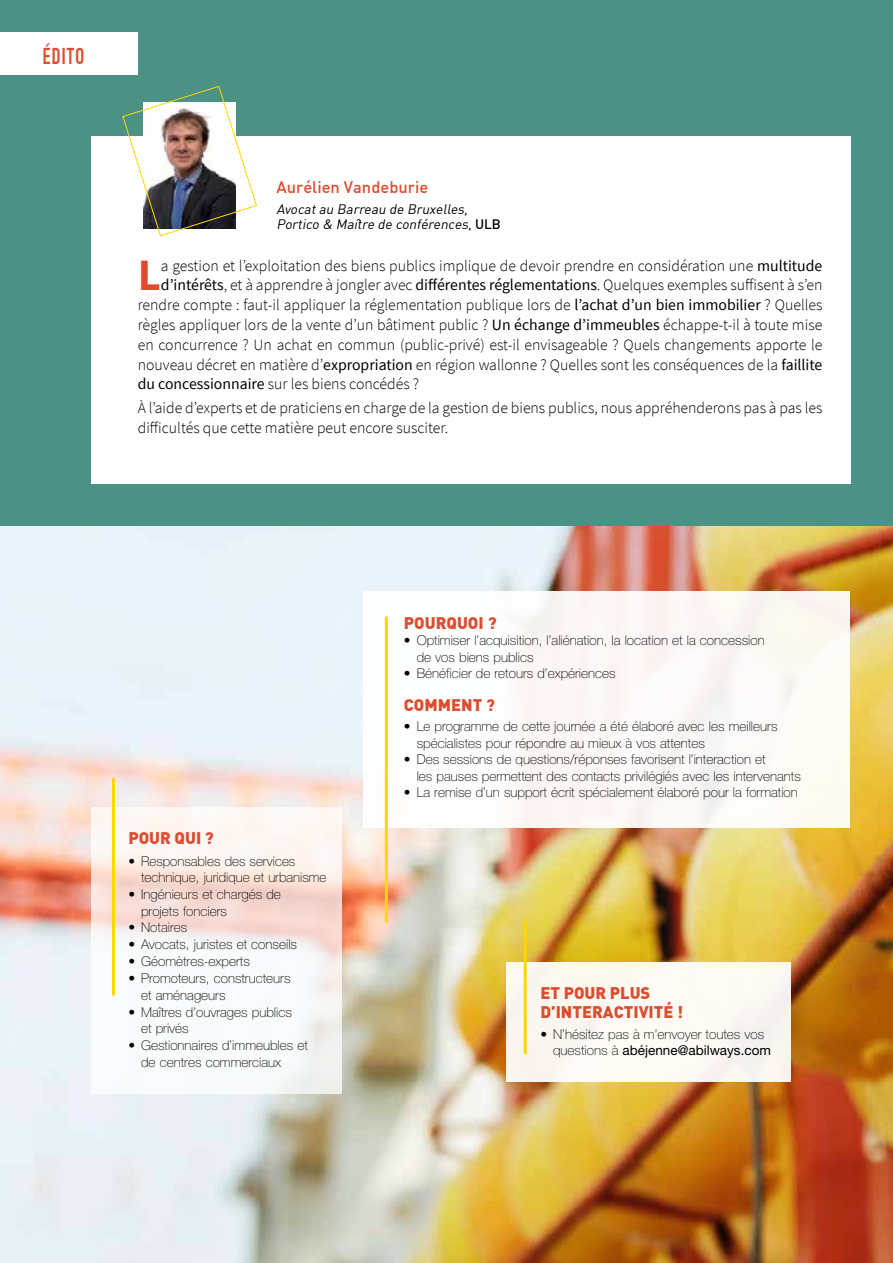
<style>
.page{position:relative;width:893px;height:1263px;background:#4c9284}
.page>*{position:absolute;margin:0;border:0;box-sizing:border-box;transform-origin:0 0}
.t1{font:700 44.7px "Source Sans Pro";color:#dd4c2f}
.t2{font:24px "DIN 1451 Engschrift Regular";letter-spacing:.025em;color:#dd4c2f;scale:.95 1}
.t3{font:900 16.5px/19.8px "DIN";color:#dd4c2f}
.t4{font:500 16.5px "DIN";color:#dd4c2f}
.t5{font:300 15.75px/19.8px "Source Sans Pro";color:#000}
.t6{font:100 13.5px/16.5px "Helvetica Neue LT Std";color:#000}
.t7{font:italic 13.5px/15px "DIN";color:#000}
.s1{font-weight:500;font-style:normal}
.s2{font-weight:400}
</style>
<div class="page">
<img style="left:0;top:526px;width:893px;height:737px">
<div style="left:0;top:32px;width:138px;height:42px;background:#fff"></div>
<div style="left:91px;top:136px;width:759px;height:348px;background:#fff"></div>
<svg style="left:91px;top:807px;width:251px;height:286px;background:#f8f1ef"></svg>
<hr style="left:112px;top:778px;width:3px;height:217px;background:#ffd700">
<div style="left:506px;top:962px;width:285px;height:120px;background:#fcf9f2"></div>
<hr style="left:524px;top:920px;width:3px;height:134px;background:#ffd700">
<div style="left:364px;top:591px;width:486px;height:236px;background:#fdfaf7"></div>
<hr style="left:385px;top:617px;width:3px;height:306px;background:#ffd700">
<img style="left:122px;top:85px;width:135px;height:152px">
<h2 class="t2" style="left:43px;top:42px;width:46px">ÉDITO</h2>
<p class="t4" style="left:276px;top:176px;width:153px">Aurélien Vandeburie</p>
<p class="t7" style="left:276px;top:201px;width:226px">Avocatau Barreau de Bruxelles,<br>Portico &amp; Maître de conférences,<span class="s1">U L B</span></p>
<h1 class="t1" style="left:138px;top:245px;width:25px">L</h1>
<p class="t5" style="left:161px;top:256px;width:663px">a gestion et l’exploitation des biens publics implique de devoir prendre en considération une <span class="s2">multitude</span></p>
<p class="t5" style="left:161px;top:275px;width:663px"><span class="s2">d’intérêts</span>, et à apprendre à jongler avec <span class="s2">différentes réglementations</span>. Quelques exemples suffisent à s’en</p>
<p class="t5" style="left:138px;top:295px;width:686px">rendre compte : faut-il appliquer la réglementation publique lors de <span class="s2">l’achat d’un bien immobilier</span> ? Quelles</p>
<p class="t5" style="left:138px;top:315px;width:686px">règles appliquer lors de la vente d’un bâtiment public ? <span class="s2">Un échange d’immeubles</span> échappe-t-il à toute mise</p>
<p class="t5" style="left:138px;top:335px;width:686px">en concurrence ? Un achat en commun (public-privé) est-il envisageable ? Quels changements apporte le</p>
<p class="t5" style="left:138px;top:354px;width:686px">nouveau décret en matière d’<span class="s2">expropriation</span> en région wallonne ? Quelles sont les conséquences de la <span class="s2">faillite</span></p>
<p class="t5" style="left:138px;top:374px;width:283px"><span class="s2">du concessionnaire</span> sur les biens concédés ?</p>
<p class="t5" style="left:138px;top:398px;width:686px">À l’aide d’experts et de praticiens en charge de la gestion de biens publics, nous appréhenderons pas à pas les difficultés que cette matière peut encore susciter.</p>
<p class="t3" style="left:128px;top:828px;width:87px">POUR QUI ?</p>
<p class="t6" style="left:141px;top:852px;width:187px;text-indent:-13px">• Responsables des services technique, juridique et urbanisme</p>
<p class="t6" style="left:141px;top:886px;width:141px;text-indent:-13px">• Ingénieurs et chargés de projets fonciers</p>
<p class="t6" style="left:128px;top:919px;width:60px">• Notaires</p>
<p class="t6" style="left:128px;top:936px;width:170px">• Avocats, juristes et conseils</p>
<p class="t6" style="left:128px;top:953px;width:123px">• Géomètres-experts</p>
<p class="t6" style="left:141px;top:970px;width:151px;text-indent:-13px">• Promoteurs, constructeurs et aménageurs</p>
<p class="t6" style="left:141px;top:1003px;width:152px;text-indent:-13px">• Maîtres d’ouvrages publics et privés</p>
<p class="t6" style="left:141px;top:1037px;width:168px;text-indent:-13px">• Gestionnaires d’immeubles et de centres commerciaux</p>
<p class="t3" style="left:404px;top:612px;width:94px">POURQUOI ?</p>
<p class="t6" style="left:417px;top:632px;width:350px;text-indent:-13px">• Optimiser l’acquisition, l’aliénation, la location et la concession de vos biens publics</p>
<p class="t6" style="left:404px;top:665px;width:213px">• Bénéficier de retours d’expériences</p>
<p class="t3" style="left:404px;top:694px;width:93px">COMMENT ?</p>
<p class="t6" style="left:417px;top:718px;width:362px;text-indent:-13px">• Le programme de cette journée a été élaboré avec les meilleurs spécialistes pour répondre au mieux à vos attentes</p>
<p class="t6" style="left:417px;top:751px;width:386px;text-indent:-13px">• Des sessions de questions/réponses favorisent l’interaction et<br>les pauses permettent des contacts privilégiés avec les intervenants</p>
<p class="t6" style="left:404px;top:784px;width:395px">• La remise d’un support écrit spécialement élaboré pour la formation</p>
<p class="t3" style="left:540px;top:982px;width:144px">ET POUR PLUS<br>D’INTERACTIVITÉ !</p>
<p class="t6" style="left:553px;top:1026px;width:219px;text-indent:-13px">• N’hésitez pas à m’envoyer toutes vos questions à <span class="s2">abéjenne@abilways.com</span></p>
</div>
